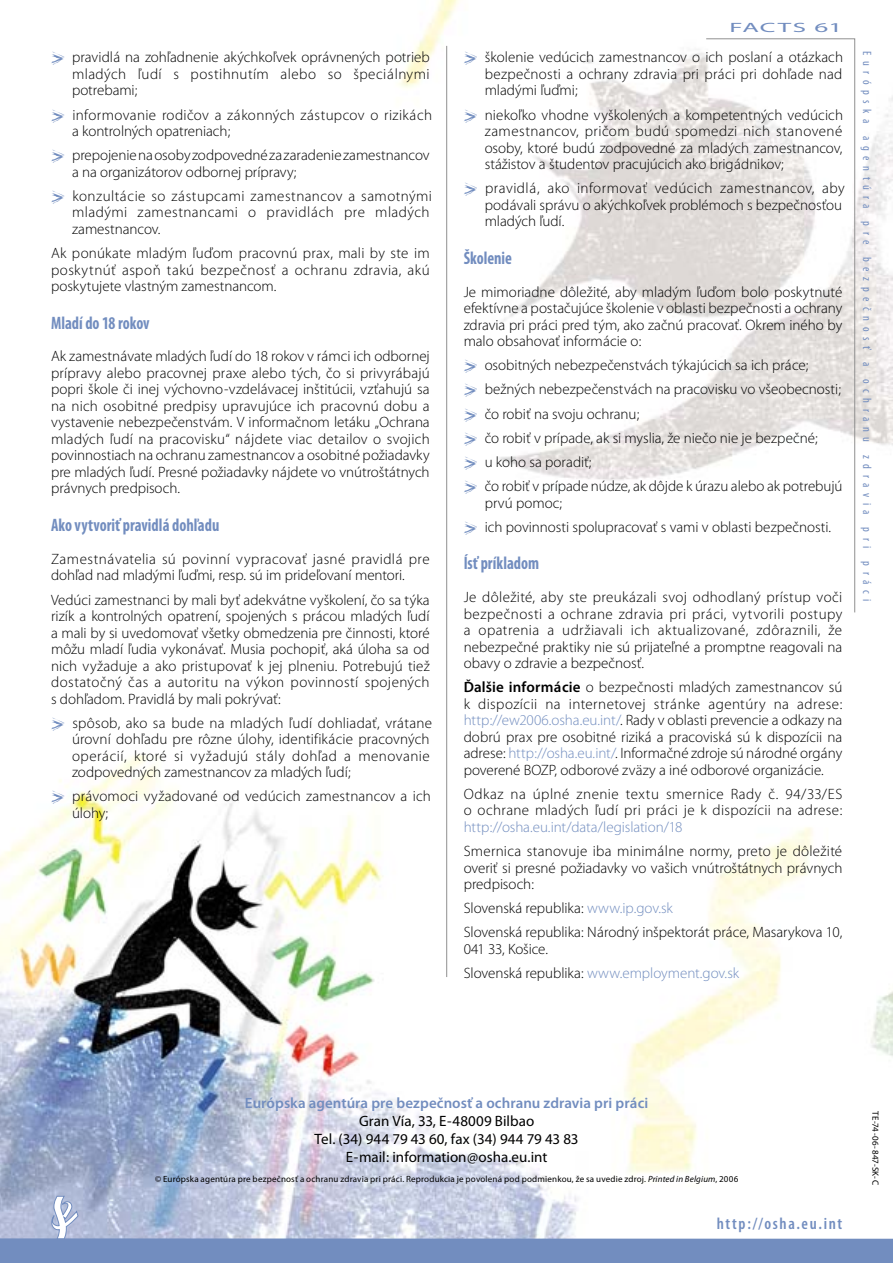
<style>
.page{position:relative;width:893px;height:1263px;background:#fff}
.page>*{position:absolute;margin:0;border:0;box-sizing:border-box;transform-origin:0 0}
.t1{font:700 condensed 18px "Myriad Pro";color:#728dbf;scale:.9 1}
.t2{font:600 condensed 16.5px "Myriad Pro";letter-spacing:.1em;color:#728dbf}
.t3{font:300 15px/16.5px "Myriad Pro";color:#000;text-align:justify}
.t4{font:300 15px/16.5px "Myriad Pro";letter-spacing:.03em;color:#000}
.t5{font:300 15px/16.5px "Myriad Pro";letter-spacing:.02em;color:#000}
.t6{font:15px/18px "Myriad Pro";color:#000;text-align:center}
.t7{font:600 15px "Myriad Pro";color:#728dbf}
.t8{font:300 15px "Myriad Pro";letter-spacing:-.005em;color:#728dbf}
.t9{font:13.5px "Myriad Pro";letter-spacing:.03em;color:#728dbf;scale:2 1}
.t10{font:condensed 12px "Myriad Pro";letter-spacing:.465em;color:#728dbf}
.t11{font:9px "Myriad Pro";letter-spacing:.02em;color:#000}
.s1{font-weight:600}
.s2{color:#728dbf}
.s3{font-style:italic}
</style>
<div class="page">
<img style="left:0;top:0;width:892px;height:1196px">
<svg style="left:0;top:1196px;width:892px;height:67px"></svg>
<svg style="left:705px;top:38px;width:150px;height:575px"></svg>
<hr style="left:446px;top:46px;width:1px;height:931px;background:#909090">
<p class="t3" style="left:72px;top:51px;width:359px;text-indent:-21px"><sub>&gt;</sub> pravidlá na zohľadnenie akýchkoľvek oprávnených potrieb mladých ľudí s postihnutím alebo so špeciálnymi potrebami;</p>
<p class="t5" style="left:72px;top:108px;width:361px;text-indent:-21px"><sub>&gt;</sub> informovanie rodičov a zákonných zástupcov o rizikách a kontrolných opatreniach;</p>
<p class="t3" style="left:72px;top:148px;width:359px;text-indent:-21px"><sub>&gt;</sub> prepojenie na osoby zodpovedné za zaradenie zamestnancov a na organizátorov odbornej prípravy;</p>
<p class="t4" style="left:72px;top:189px;width:361px;text-indent:-21px"><sub>&gt;</sub> konzultácie so zástupcami zamestnancov a samotnými mladými zamestnancami o pravidlách pre mladých zamestnancov.</p>
<p class="t3" style="left:51px;top:246px;width:380px">Ak ponúkate mladým ľuďom pracovnú prax, mali by ste im poskytnúť aspoň takú bezpečnosť a ochranu zdravia, akú poskytujete vlastným zamestnancom.</p>
<p class="t1" style="left:51px;top:316px;width:111px">Mladí do 18 rokov</p>
<p class="t3" style="left:51px;top:350px;width:380px">Ak zamestnávate mladých ľudí do 18 rokov v rámci ich odbornej prípravy alebo pracovnej praxe alebo tých, čo si privyrábajú popri škole či inej výchovno-vzdelávacej inštitúcii, vzťahujú sa na nich osobitné predpisy upravujúce ich pracovnú dobu a vystavenie nebezpečenstvám. V informačnom letáku „Ochrana mladých ľudí na pracovisku“ nájdete viac detailov o svojich povinnostiach na ochranu zamestnancov a osobitné požiadavky pre mladých ľudí. Presné požiadavky nájdete vo vnútroštátnych právnych predpisoch.</p>
<p class="t1" style="left:51px;top:518px;width:188px">Ako vytvoriť pravidlá dohľadu</p>
<p class="t5" style="left:51px;top:552px;width:380px">Zamestnávatelia sú povinní vypracovať jasné pravidlá pre dohľad nad mladými ľuďmi, resp. sú im prideľovaní mentori.</p>
<p class="t3" style="left:51px;top:593px;width:380px">Vedúci zamestnanci by mali byť adekvátne vyškolení, čo sa týka rizík a kontrolných opatrení, spojených s prácou mladých ľudí a mali by si uvedomovať všetky obmedzenia pre činnosti, ktoré môžu mladí ľudia vykonávať. Musia pochopiť, aká úloha sa od nich vyžaduje a ako pristupovať k jej plneniu. Potrebujú tiež dostatočný čas a autoritu na výkon povinností spojených s dohľadom. Pravidlá by mali pokrývať:</p>
<p class="t3" style="left:72px;top:716px;width:361px;text-align:left;text-indent:-21px"><sub>&gt;</sub> spôsob, ako sa bude na mladých ľudí dohliadať, vrátane úrovní dohľadu pre rôzne úlohy, identifikácie pracovných operácií, ktoré si vyžadujú stály dohľad a menovanie zodpovedných zamestnancov za mladých ľudí;</p>
<p class="t3" style="left:72px;top:789px;width:360px;text-indent:-21px"><sub>&gt;</sub> právomoci vyžadované od vedúcich zamestnancov a ich úlohy;</p>
<p class="t9" style="left:729px;top:22px;width:58px">FACTS 61</p>
<p class="t3" style="left:484px;top:51px;width:360px;text-indent:-21px"><sub>&gt;</sub> školenie vedúcich zamestnancov o ich poslaní a otázkach bezpečnosti a ochrany zdravia pri práci pri dohľade nad mladými ľuďmi;</p>
<p class="t3" style="left:484px;top:108px;width:360px;text-indent:-21px"><sub>&gt;</sub> niekoľko vhodne vyškolených a kompetentných vedúcich zamestnancov, pričom budú spomedzi nich stanovené osoby, ktoré budú zodpovedné za mladých zamestnancov, stážistov a študentov pracujúcich ako brigádnikov;</p>
<p class="t3" style="left:484px;top:181px;width:361px;text-align:left;text-indent:-21px"><sub>&gt;</sub> pravidlá, ako informovať vedúcich zamestnancov, aby podávali správu o akýchkoľvek problémoch s bezpečnosťou mladých ľudí.</p>
<p class="t1" style="left:463px;top:251px;width:55px">Školenie</p>
<p class="t3" style="left:463px;top:285px;width:380px">Je mimoriadne dôležité, aby mladým ľuďom bolo poskytnuté efektívne a postačujúce školenie v oblasti bezpečnosti a ochrany zdravia pri práci pred tým, ako začnú pracovať. Okrem iného by malo obsahovať informácie o:</p>
<p class="t3" style="left:463px;top:355px;width:380px;line-height:24.2px;text-align:left"><sub>&gt;</sub> osobitných nebezpečenstvách týkajúcich sa ich práce;<br><sub>&gt;</sub> bežných nebezpečenstvách na pracovisku vo všeobecnosti; <sub>&gt;</sub> čo robiť na svoju ochranu;<br><sub>&gt;</sub> čo robiť v prípade, ak si myslia, že niečo nie je bezpečné;<br><sub>&gt;</sub> u koho sa poradiť;<br><sub>&gt;</sub> čo robiť v prípade núdze, ak dôjde k úrazu alebo ak potrebujú</p>
<p class="t3" style="left:463px;top:492px;width:369px;line-height:24.2px;text-indent:21px">prvú pomoc;<br><sub>&gt;</sub> ich povinnosti spolupracovať s vami v oblasti bezpečnosti.</p>
<p class="t1" style="left:463px;top:557px;width:85px">Ísť príkladom</p>
<p class="t3" style="left:463px;top:590px;width:380px">Je dôležité, aby ste preukázali svoj odhodlaný prístup voči bezpečnosti a ochrane zdravia pri práci, vytvorili postupy a opatrenia a udržiavali ich aktualizované, zdôraznili, že nebezpečné praktiky nie sú prijateľné a promptne reagovali na obavy o zdravie a bezpečnosť.</p>
<p class="t3" style="left:463px;top:680px;width:380px"><span class="s1">Ďalšie informácie</span> o bezpečnosti mladých zamestnancov sú k dispozícii na internetovej stránke agentúry na adrese: <span class="s2">http://ew2006.osha.eu.int/</span>. Rady v oblasti prevencie a odkazy na dobrú prax pre osobitné riziká a pracoviská sú k dispozícii na adrese: <span class="s2">http://osha.eu.int/</span>. Informačné zdroje sú národné orgány poverené BOZP, odborové zväzy a iné odborové organizácie.</p>
<p class="t4" style="left:463px;top:787px;width:380px">Odkaz na úplné znenie textu smernice Rady č. 94/33/ES o ochrane mladých ľudí pri práci je k dispozícii na adrese:</p>
<p class="t8" style="left:463px;top:821px;width:220px">http://osha.eu.int/data/legislation/18</p>
<p class="t3" style="left:463px;top:844px;width:380px">Smernica stanovuje iba minimálne normy, preto je dôležité overiť si presné požiadavky vo vašich vnútroštátnych právnych predpisoch:</p>
<p class="t3" style="left:463px;top:898px;width:380px;line-height:24.2px">Slovenská republika: <span class="s2">www.ip.gov.sk<br></span>Slovenská republika: Národný inšpektorát práce, Masarykova 10,</p>
<p class="t3" style="left:463px;top:938px;width:277px;line-height:24.2px">041 33, Košice.<br>Slovenská republika: <span class="s2">www.employment.gov.sk</span></p>
<p class="t10" style="left:871px;top:51px;width:552px;rotate:90deg">Európska agentúra pre bezpečnosť a ochranu zdravia pri práci</p>
<p class="t7" style="left:245px;top:1098px;width:405px">Európska agentúra pre bezpečnosť a ochranu zdravia pri práci</p>
<p class="t6" style="left:314px;top:1114px;width:265px">Gran Vía, 33, E-48009 Bilbao<br>Tel. (34) 944 79 43 60, fax (34) 944 79 43 83<br>E-mail: information@osha.eu.int</p>
<p class="t11" style="left:155px;top:1175px;width:584px">© Európska agentúra pre bezpečnosť a ochranu zdravia pri práci. Reprodukcia je povolená pod podmienkou, že sa uvedie zdroj. <span class="s3">Printed in Belgium</span>, 2006</p>
<p class="t2" style="left:716px;top:1217px;width:127px">http://osha.eu.int</p>
<p class="t11" style="left:878px;top:1111px;width:75px;rotate:90deg">TE-74-06-847-SK-C</p>
</div>
